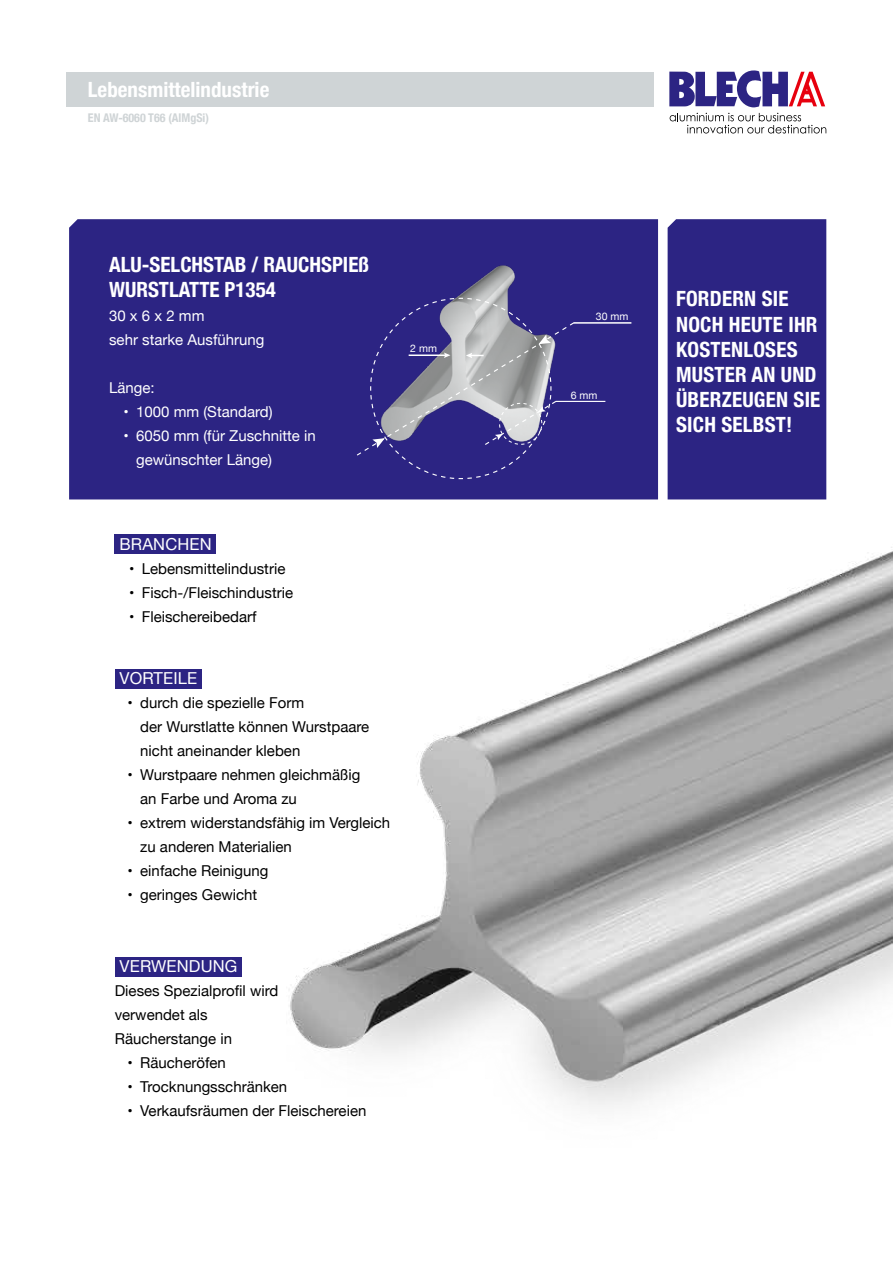
<style>
.page{position:relative;width:893px;height:1263px;background:#fff}
.page>*{position:absolute;margin:0;border:0;box-sizing:border-box;transform-origin:0 0}
.t1{font:700 condensed 21px/25.2px "Helvetica Neue";letter-spacing:.01em;color:#fff}
.t2{font:16.5px "Helvetica Neue";letter-spacing:.01em;color:#fff}
.t3{font:15px/24px "Helvetica Neue";color:#000}
.t4{font:15px/24px "Helvetica Neue";color:#fff}
.t5{font:700 condensed 12px "Helvetica Neue";color:#cfd4d6}
.t6{font:10.5px "Helvetica Neue";color:#fff}
</style>
<div class="page">
<div style="left:67px;top:72px;width:587px;height:34px;background:#cfd4d6"></div>
<svg style="left:669px;top:70px;width:156px;height:37px"></svg>
<svg style="left:670px;top:113px;width:156px;height:21px"></svg>
<div style="left:115px;top:534px;width:101px;height:20px;background:#2c2483"></div>
<div style="left:115px;top:668px;width:86px;height:20px;background:#2c2483"></div>
<div style="left:115px;top:956px;width:126px;height:20px;background:#2c2483"></div>
<div style="left:69px;top:219px;width:202px;height:280px;background:#2c2483"></div>
<img style="left:271px;top:219px;width:622px;height:888px">
<h1 class="t1" style="left:88px;top:76px;width:183px">Lebensmittelindustrie</h1>
<p class="t5" style="left:88px;top:111px;width:123px">EN AW-6060 T66 (AlMgSi)</p>
<h1 class="t1" style="left:109px;top:251px;width:261px">ALU-SELCHSTAB / RAUCHSPIEß<br>WURSTLATTE P1354</h1>
<p class="t4" style="left:109px;top:303px;width:157px">30 x 6 x 2 mm<br>sehr starke Ausführung</p>
<p class="t4" style="left:109px;top:375px;width:47px">Länge:</p>
<p class="t4" style="left:123px;top:399px;width:151px">• 1000 mm (Standard)</p>
<p class="t4" style="left:136px;top:423px;width:181px;text-indent:-13px">• 6050 mm (für Zuschnitte in gewünschter Länge)</p>
<p class="t6" style="left:410px;top:342px;width:28px">2 mm</p>
<p class="t2" style="left:120px;top:534px;width:94px">BRANCHEN</p>
<p class="t3" style="left:129px;top:556px;width:158px">• Lebensmittelindustrie</p>
<p class="t3" style="left:129px;top:580px;width:166px">• Fisch-/Fleischindustrie</p>
<p class="t3" style="left:129px;top:604px;width:129px">• Fleischereibedarf</p>
<p class="t2" style="left:120px;top:668px;width:79px">VORTEILE</p>
<p class="t3" style="left:140px;top:691px;width:230px;text-indent:-13px">• durch die spezielle Form<br>der Wurstlatte können Wurstpaare nicht aneinander kleben</p>
<p class="t3" style="left:140px;top:763px;width:222px;text-indent:-13px">• Wurstpaare nehmen gleichmäßig an Farbe und Aroma zu</p>
<p class="t3" style="left:140px;top:811px;width:251px;text-indent:-13px">• extrem widerstandsfähig im Vergleich zu anderen Materialien</p>
<p class="t3" style="left:128px;top:859px;width:142px">• einfache Reinigung</p>
<p class="t3" style="left:128px;top:883px;width:131px">• geringes Gewicht</p>
<p class="t2" style="left:120px;top:956px;width:119px">VERWENDUNG</p>
<p class="t3" style="left:115px;top:979px;width:165px">Dieses Spezialprofil wird verwendet als<br>Räucherstange in</p>
<p class="t3" style="left:128px;top:1051px;width:100px">• Räucheröfen</p>
<p class="t3" style="left:128px;top:1075px;width:161px">• Trocknungsschränken</p>
<p class="t3" style="left:128px;top:1099px;width:240px">• Verkaufsräumen der Fleischereien</p>
<p class="t6" style="left:596px;top:310px;width:34px">30 mm</p>
<p class="t6" style="left:571px;top:389px;width:28px">6 mm</p>
<h1 class="t1" style="left:676px;top:286px;width:146px">FORDERN SIE<br>NOCH HEUTE IHR<br>KOSTENLOSES<br>MUSTER AN UND<br>ÜBERZEUGEN SIE<br>SICH SELBST!</h1>
</div>
